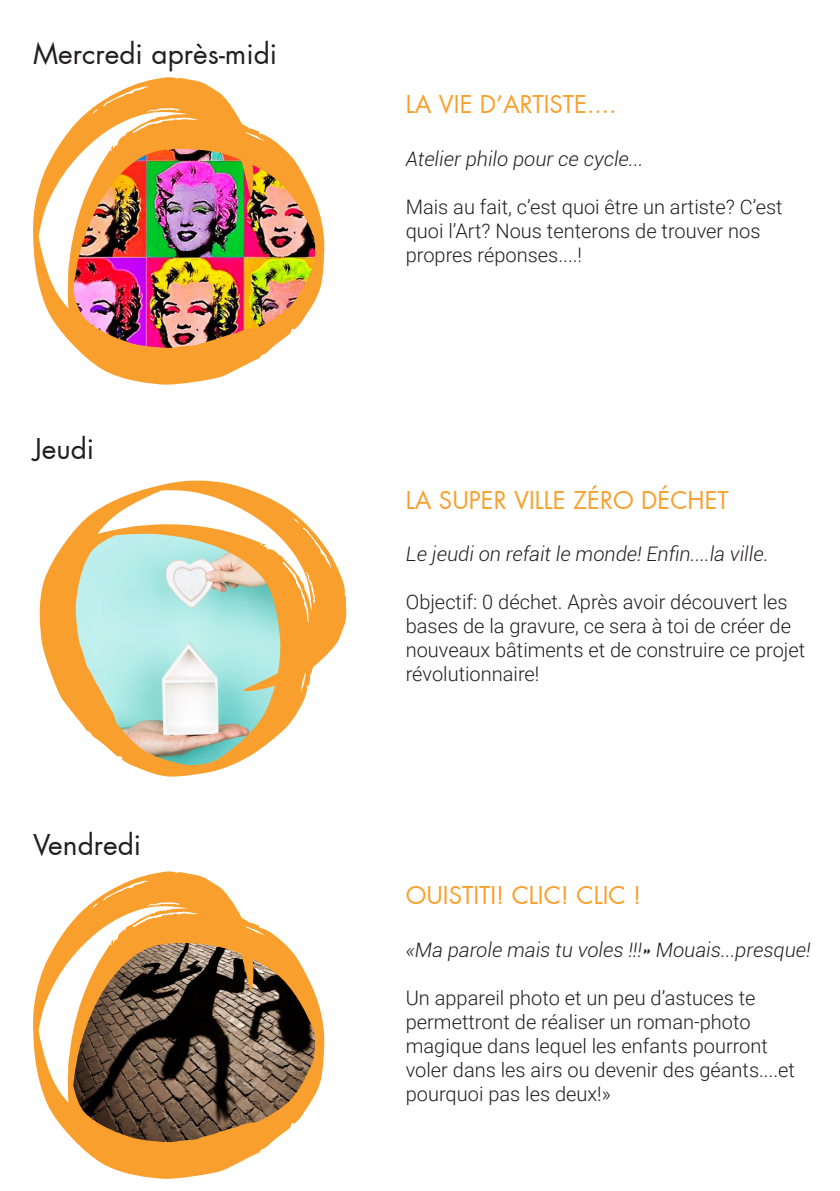
<style>
.page{position:relative;width:840px;height:1191px;background:#fff}
.page>*{position:absolute;margin:0;border:0;box-sizing:border-box;transform-origin:0 0}
.t1{font:28px "Futura";color:#231f20}
.t2{font:24px "Futura";color:#f99f2d}
.t3{font:300 20px/24px "Roboto";color:#231f20}
.t4{font:italic 300 20px "Roboto";color:#231f20}
</style>
<div class="page">
<svg style="left:33px;top:871px;width:292px;height:308px"></svg>
<svg style="left:39px;top:480px;width:307px;height:297px"></svg>
<img style="left:33px;top:77px;width:292px;height:308px">
<p class="t1" style="left:33px;top:36px;width:245px">Mercredi après-midi</p>
<p class="t1" style="left:33px;top:431px;width:63px">Jeudi</p>
<p class="t1" style="left:33px;top:826px;width:110px">Vendredi</p>
<p class="t2" style="left:405px;top:89px;width:212px">LA VIE D’ARTISTE....</p>
<p class="t4" style="left:405px;top:145px;width:239px">Atelier philo pour ce cycle...</p>
<p class="t3" style="left:405px;top:194px;width:378px">Mais au fait, c’est quoi être un artiste? C’est quoi l’Art? Nous tenterons de trouver nos propres réponses....!</p>
<p class="t2" style="left:405px;top:485px;width:324px">LA SUPER VILLE ZÉRO DÉCHET</p>
<p class="t4" style="left:405px;top:540px;width:364px">Le jeudi on refait le monde! Enfin....la ville.</p>
<p class="t3" style="left:405px;top:589px;width:400px">Objectif: 0 déchet. Après avoir découvert les bases de la gravure, ce sera à toi de créer de nouveaux bâtiments et de construire ce projet révolutionnaire!</p>
<p class="t2" style="left:405px;top:880px;width:237px">OUISTITI! CLIC! CLIC !</p>
<p class="t4" style="left:405px;top:935px;width:406px">«Ma parole mais tu voles !!!» Mouais...presque!</p>
<p class="t3" style="left:405px;top:984px;width:390px">Un appareil photo et un peu d’astuces te permettront de réaliser un roman-photo magique dans lequel les enfants pourront voler dans les airs ou devenir des géants....et pourquoi pas les deux!»</p>
</div>
